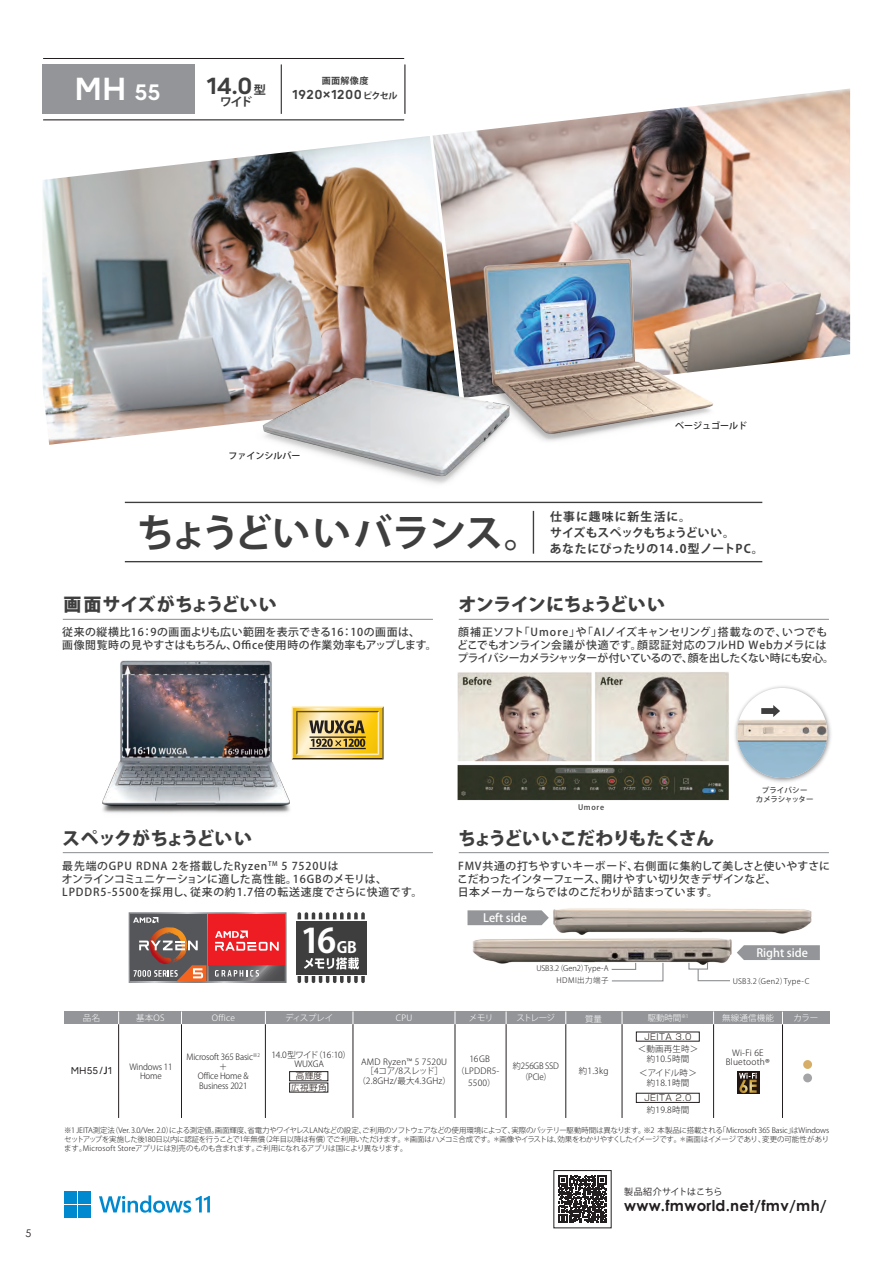
<style>
.page{position:relative;width:893px;height:1263px;background:#fff}
.page>*{position:absolute;margin:0;border:0;box-sizing:border-box;transform-origin:0 0}
.t1{font:700 38.25px "Koz Go Pr 6 N";letter-spacing:-.04em;color:#3e3e3f}
.t2{font:700 33.45px "Koz Go Pro";color:#fff}
.t3{font:700 31.8px "Fujitsu Infinity Pro";color:#fff}
.t4{font:700 23.25px "Fujitsu Infinity Pro";color:#3e3e3f;scale:1.05 1}
.t5{font:800 18px "Koz Go Pr 6 N";letter-spacing:-.03em;color:#3e3e3f}
.t6{font:800 18px "Koz Go Pr 6 N";color:#3e3e3f}
.t7{font:700 15px "Century Gothic";letter-spacing:.02em;color:#231f20}
.t8{font:700 12.9px "Fujitsu Infinity Pro";letter-spacing:.035em;color:#3e3e3f}
.t9{font:700 11.85px/15.9px "Koz Go Pr 6 N";letter-spacing:.045em;color:#3e3e3f}
.t10{font:700 11.55px "Koz Go Pro";color:#3e3e3f;scale:1.05 1}
.t11{font:500 11.4px "Koz Go Pro";color:#fff}
.t12{font:500 10.8px/13px "Koz Go Pr 6 N";letter-spacing:-.015em;color:#3e3e3f}
.t13{font:500 10.8px/13px "Koz Go Pr 6 N";letter-spacing:.07em;color:#3e3e3f}
.t14{font:500 10.8px/13px "Koz Go Pr 6 N";letter-spacing:.03em;color:#3e3e3f}
.t15{font:500 10.8px/13px "Koz Go Pr 6 N";letter-spacing:.05em;color:#3e3e3f}
.t16{font:10.5px "Century Gothic";color:#231f20}
.t17{font:9.75px "Fujitsu Infinity Pro";color:#231f20}
.t18{font:500 9px "Koz Go Pr 6 N";color:#231f20}
.t19{font:9px "Koz Go Pro";letter-spacing:-.015em;color:#231f20}
.t20{font:700 9px "Koz Go Pro";letter-spacing:.03em;color:#3e3e3f}
.t21{font:300 8.55px/9.6px "Koz Go Pro";letter-spacing:.025em;color:#231f20;text-align:center}
.t22{font:300 8.55px/9.6px "Koz Go Pro";letter-spacing:-.015em;color:#231f20;text-align:center;scale:.95 1}
.t23{font:300 8.55px/9.4px "Koz Go Pro";letter-spacing:-.015em;color:#231f20;text-align:center}
.t24{font:300 8.55px "Koz Go Pro";letter-spacing:.005em;color:#fff}
.t25{font:300 8.55px "Shin Go Pro";letter-spacing:.05em;color:#211814}
.t26{font:300 7.5px/9px "Koz Go Pro";letter-spacing:-.005em;color:#231f20;text-align:justify}
.t27{font:500 7.5px/9px "Koz Go Pr 6 N";letter-spacing:.005em;color:#3e3e3f;text-align:center}
.t28{font:300 7.5px "Koz Go Pro";letter-spacing:.03em;color:#231f20}
.t29{font:300 7.5px "Koz Go Pro";letter-spacing:.065em;color:#231f20}
.s1{font-size:22.2px}
.s2{font-family:"Koz Go Pro";font-size:11.55px}
.s3{font-family:"Koz Go Pro";font-size:9px}
.s4{font-size:15.45px}
.s5{font-size:10.5px}
.s6{font-family:"Futura";font-weight:500}
</style>
<div class="page">
<hr style="left:404px;top:64px;width:1px;height:50px;background:#231f20">
<div style="left:43px;top:65px;width:152px;height:49px;background:#939598"></div>
<hr style="left:43px;top:58px;width:361px;height:1px;background:#231f20">
<hr style="left:43px;top:119px;width:361px;height:1px;background:#231f20">
<hr style="left:281px;top:64px;width:1px;height:50px;background:#231f20">
<hr style="left:125px;top:561px;width:637px;height:1px;background:#3e3e3f">
<hr style="left:125px;top:502px;width:637px;height:1px;background:#3e3e3f">
<hr style="left:533px;top:511px;width:1px;height:43px;background:#3e3e3f">
<svg style="left:338px;top:706px;width:46px;height:53px;background:#ceab3a"></svg>
<hr style="left:63px;top:619px;width:370px;height:1px;background:#8a8c8f">
<hr style="left:63px;top:852px;width:370px;height:1px;background:#8a8c8f">
<hr style="left:459px;top:619px;width:370px;height:1px;background:#8a8c8f">
<img style="left:42px;top:136px;width:391px;height:309px">
<img style="left:433px;top:89px;width:417px;height:279px">
<svg style="left:559px;top:1175px;width:47px;height:48px"></svg>
<div style="left:64px;top:1191px;width:13px;height:13px;background:#0089cf"></div>
<div style="left:78px;top:1191px;width:13px;height:13px;background:#0089cf"></div>
<div style="left:64px;top:1205px;width:13px;height:13px;background:#0089cf"></div>
<div style="left:78px;top:1205px;width:13px;height:13px;background:#0089cf"></div>
<svg style="left:99px;top:1195px;width:111px;height:18px"></svg>
<hr style="left:118px;top:1011px;width:1px;height:107px;background:#231f20">
<hr style="left:713px;top:1011px;width:1px;height:107px;background:#231f20">
<hr style="left:782px;top:1011px;width:1px;height:107px;background:#231f20">
<hr style="left:181px;top:1011px;width:1px;height:107px;background:#231f20">
<hr style="left:353px;top:1011px;width:1px;height:107px;background:#231f20">
<hr style="left:265px;top:1011px;width:1px;height:107px;background:#231f20">
<hr style="left:506px;top:1011px;width:1px;height:107px;background:#231f20">
<hr style="left:566px;top:1011px;width:1px;height:107px;background:#231f20">
<hr style="left:455px;top:1011px;width:1px;height:107px;background:#231f20">
<div style="left:803px;top:1060px;width:9px;height:9px;background:#d6ae68;border-radius:50%"></div>
<div style="left:803px;top:1073px;width:9px;height:9px;background:#a5a5a8;border-radius:50%"></div>
<hr style="left:622px;top:1011px;width:1px;height:107px;background:#231f20">
<div style="left:64px;top:1011px;width:766px;height:13px;background:#939598"></div>
<svg style="left:118px;top:1011px;width:1px;height:13px"></svg>
<svg style="left:181px;top:1011px;width:1px;height:13px"></svg>
<svg style="left:265px;top:1011px;width:1px;height:13px"></svg>
<svg style="left:353px;top:1011px;width:1px;height:13px"></svg>
<div style="left:289px;top:1071px;width:39px;height:10px;border:1px solid #231f20"></div>
<div style="left:636px;top:1093px;width:63px;height:9px;border:1px solid #231f20"></div>
<div style="left:737px;top:1071px;width:22px;height:23px;background:#221612"></div>
<svg style="left:739px;top:1087px;width:18px;height:6px"></svg>
<img style="left:735px;top:686px;width:96px;height:96px">
<img style="left:737px;top:688px;width:90px;height:90px;border-radius:45px">
<svg style="left:761px;top:705px;width:19px;height:12px"></svg>
<div style="left:296px;top:921px;width:71px;height:53px;background:#3e3e3f"></div>
<svg style="left:298px;top:912px;width:67px;height:7px"></svg>
<svg style="left:298px;top:976px;width:67px;height:7px"></svg>
<svg style="left:304px;top:957px;width:55px;height:12px"></svg>
<svg style="left:129px;top:912px;width:158px;height:71px;background:#a45b5a"></svg>
<img style="left:457px;top:672px;width:272px;height:129px">
<img style="left:232px;top:234px;width:501px;height:282px">
<img style="left:415px;top:852px;width:345px;height:235px">
<img style="left:490px;top:788px;width:339px;height:269px">
<img style="left:102px;top:660px;width:236px;height:153px">
<h3 class="t3" style="left:75px;top:68px;width:88px">MH <span class="s1">55</span></h3>
<h3 class="t4" style="left:207px;top:70px;width:58px">14.0<span class="s2">型</span></h3>
<h3 class="t10" style="left:220px;top:95px;width:33px">ワイド</h3>
<p class="t20" style="left:322px;top:75px;width:48px">画面解像度</p>
<h3 class="t8" style="left:292px;top:86px;width:107px">1920×1200<span class="s3">ピクセル</span></h3>
<p class="t18" style="left:228px;top:450px;width:73px">ファインシルバー</p>
<p class="t18" style="left:675px;top:420px;width:73px">ベージュゴールド</p>
<h1 class="t1" style="left:136px;top:511px;width:407px">ちょうどいいバランス。</h1>
<h3 class="t9" style="left:550px;top:509px;width:215px">仕事に趣味に新生活に。<br>サイズもスペックもちょうどいい。<br>あなたにぴったりの14.0型ノートPC。</h3>
<h3 class="t6" style="left:64px;top:595px;width:215px">画面サイズがちょうどいい</h3>
<h3 class="t15" style="left:62px;top:626px;width:376px">従来の縦横比16：9の画面よりも広い範囲を表示できる16：10の画面は、<br>画像閲覧時の見やすさはもちろん、Office使用時の作業効率もアップします。</h3>
<h3 class="t5" style="left:459px;top:595px;width:208px">オンラインにちょうどいい</h3>
<h3 class="t12" style="left:457px;top:626px;width:378px">顔補正ソフト「Umore」や「AIノイズキャンセリング」搭載なので、いつでもどこでもオンライン会議が快適です。顔認証対応のフルHD Webカメラにはプライバシーカメラシャッターが付いているので、顔を出したくない時にも安心。</h3>
<h3 class="t16" style="left:25px;top:1227px;width:7px">5</h3>
<h3 class="t5" style="left:62px;top:828px;width:191px">スペックがちょうどいい</h3>
<h3 class="t13" style="left:62px;top:859px;width:362px">最先端のGPU RDNA 2を搭載したRyzen<sup>TM</sup> 5 7520Uは<br>オンラインコミュニケーションに適した高性能。16GBのメモリは、<br>LPDDR5-5500を採用し、従来の約1.7倍の転送速度でさらに快適です。</h3>
<h2 class="t2" style="left:301px;top:919px;width:58px">16<span class="s4">GB</span></h2>
<p class="t27" style="left:578px;top:802px;width:28px">Umore</p>
<p class="t27" style="left:756px;top:785px;width:59px">プライバシー<br>カメラシャッター</p>
<h3 class="t5" style="left:458px;top:828px;width:258px">ちょうどいいこだわりもたくさん</h3>
<h3 class="t14" style="left:457px;top:859px;width:374px">FMV共通の打ちやすいキーボード、右側面に集約して美しさと使いやすさにこだわったインターフェース、開けやすい切り欠きデザインなど、<br>日本メーカーならではのこだわりが詰まっています。</h3>
<h3 class="t11" style="left:483px;top:910px;width:45px">Left side</h3>
<p class="t26" style="left:536px;top:964px;width:74px">USB3.2 （Gen2）Type-A</p>
<p class="t29" style="left:556px;top:975px;width:54px">HDMI出力端子</p>
<h3 class="t11" style="left:756px;top:945px;width:53px">Right side</h3>
<p class="t28" style="left:733px;top:976px;width:78px">USB3.2（Gen2）Type-C</p>
<p class="t24" style="left:83px;top:1012px;width:19px">品名</p>
<p class="t24" style="left:136px;top:1012px;width:30px">基本OS</p>
<p class="t24" style="left:212px;top:1012px;width:25px">Office</p>
<p class="t24" style="left:285px;top:1012px;width:50px">ディスプレイ</p>
<p class="t24" style="left:396px;top:1012px;width:18px">CPU</p>
<p class="t24" style="left:469px;top:1012px;width:26px">メモリ</p>
<p class="t24" style="left:516px;top:1012px;width:40px">ストレージ</p>
<p class="t24" style="left:585px;top:1013px;width:18px">質量</p>
<p class="t24" style="left:648px;top:1012px;width:42px">駆動時間<sup>※1</sup></p>
<p class="t24" style="left:722px;top:1012px;width:54px">無線通信機能</p>
<p class="t24" style="left:793px;top:1012px;width:26px">カラー</p>
<p class="t23" style="left:271px;top:1050px;width:81px">14.0型ワイド（16:10）<br>WUXGA</p>
<p class="t25" style="left:291px;top:1080px;width:37px">広視野角</p>
<p class="t25" style="left:644px;top:1030px;width:49px">JEITA 3.0</p>
<p class="t21" style="left:638px;top:1043px;width:62px;line-height:10.5px">＜動画再生時＞約10.5時間</p>
<p class="t21" style="left:639px;top:1067px;width:59px;line-height:10.5px">＜アイドル時＞約18.1時間</p>
<p class="t21" style="left:726px;top:1048px;width:45px">Wi-Fi 6E<br>Bluetooth<span class="s5">®</span></p>
<p class="t22" style="left:129px;top:1062px;width:47px">Windows 11<br>Home</p>
<p class="t22" style="left:186px;top:1052px;width:79px">Microsoft 365 Basic<sup>※2</sup>＋<br>Office Home &amp;<br>Business 2021</p>
<p class="t23" style="left:470px;top:1055px;width:22px">16GB</p>
<p class="t23" style="left:456px;top:1066px;width:45px">（LPDDR5-</p>
<p class="t23" style="left:468px;top:1078px;width:29px">5500）</p>
<p class="t21" style="left:357px;top:1057px;width:95px">AMD Ryzen™ 5 7520U［4コア/8スレッド］（2.8GHz/最大4.3GHz）</p>
<p class="t22" style="left:513px;top:1060px;width:50px;line-height:11.7px">約256GB SSD（PCIe）</p>
<p class="t23" style="left:579px;top:1067px;width:31px">約1.3kg</p>
<h3 class="t17" style="left:71px;top:1064px;width:43px">MH55 /<span class="s6">J</span>1</h3>
<p class="t25" style="left:296px;top:1069px;width:28px">高輝度</p>
<p class="t25" style="left:644px;top:1091px;width:49px">JEITA 2.0</p>
<p class="t23" style="left:647px;top:1105px;width:44px">約19.8時間</p>
<p class="t26" style="left:64px;top:1126px;width:766px">※1 JEITA測定法（Ver. 3.0/Ver. 2.0）による測定値。画面輝度、省電力やワイヤレスLANなどの設定、ご利用のソフトウェアなどの使用環境によって、実際のバッテリー駆動時間は異なります。※2 本製品に搭載される「Microsoft 365 Basic」はWindowsセットアップを実施した後180日以内に認証を行うことで1年無償（2年目以降は有償）でご利用いただけます。＊画面はハメコミ合成です。＊画像やイラストは、効果をわかりやすくしたイメージです。＊画面はイメージであり、変更の可能性があります。Microsoft Storeアプリには別売のものも含まれます。ご利用になれるアプリは国により異なります。</p>
<p class="t19" style="left:624px;top:1186px;width:100px">製品紹介サイトはこちら</p>
<h3 class="t7" style="left:624px;top:1196px;width:204px">www.fmworld.net/fmv/mh/</h3>
</div>
